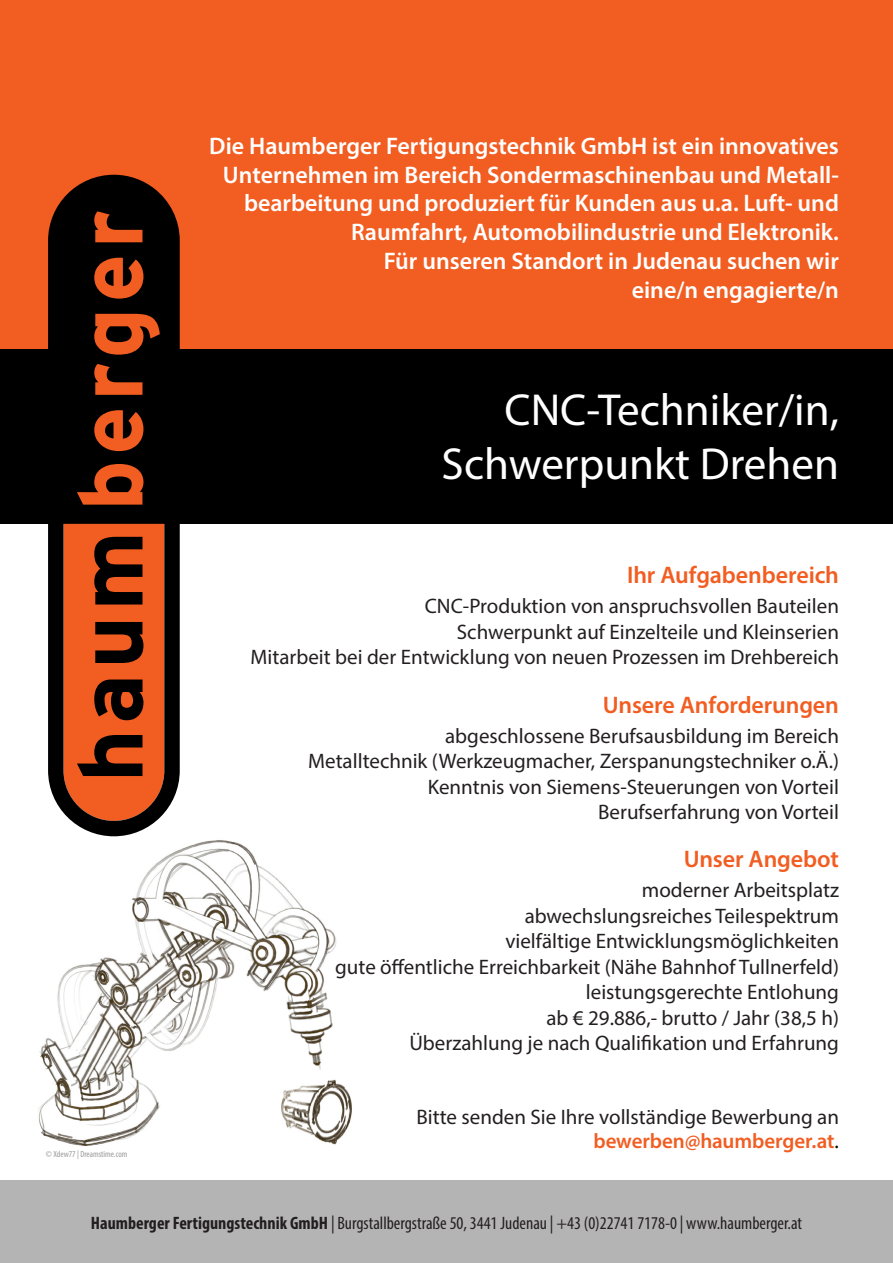
<style>
.page{position:relative;width:893px;height:1263px;background:#fff}
.page>*{position:absolute;margin:0;border:0;box-sizing:border-box;transform-origin:0 0}
.t1{font:45px/54px "Myriad Pro";color:#fff;text-align:right}
.t2{font:600 24px/28.8px "Myriad Pro";color:#fff;text-align:right}
.t3{font:600 24px "Myriad Pro";letter-spacing:-.005em;color:#f25d21}
.t4{font:21px/25.5px "Myriad Pro";color:#231f20;text-align:right}
.t5{font:condensed 18px "Myriad Pro";color:#231f20}
.t6{font:condensed 9px "Myriad Pro";color:#9a9b9b}
.s1{font-weight:600;color:#f25d21}
.s2{color:#000}
.s3{font-weight:700}
</style>
<div class="page">
<img style="left:38px;top:836px;width:314px;height:310px">
<div style="left:0;top:0;width:893px;height:349px;background:#f25d21"></div>
<div style="left:0;top:349px;width:893px;height:174px;background:#000"></div>
<svg style="left:48px;top:175px;width:132px;height:661px;fill:#000"></svg>
<svg style="left:105px;top:270px;width:9px;height:16px"></svg>
<div style="left:0;top:1180px;width:893px;height:83px;background:#b5b4b4"></div>
<p class="t2" style="left:209px;top:131px;width:631px">Die Haumberger Fertigungstechnik GmbH ist ein innovatives Unternehmen im Bereich Sondermaschinenbau und Metall&shy;bearbeitung und produziert für Kunden aus u.a. Luft- und Raumfahrt, Automobilindustrie und Elektronik.<br>Für unseren Standort in Judenau suchen wir<br>eine/n engagierte/n</p>
<h1 class="t1" style="left:442px;top:383px;width:399px">CNC-Techniker/in,<br>Schwerpunkt Drehen</h1>
<p class="t6" style="left:46px;top:1148px;width:83px">© Xdew77 | Dreamstime.com</p>
<p class="t3" style="left:627px;top:560px;width:213px">Ihr Aufgabenbereich</p>
<p class="t4" style="left:250px;top:593px;width:590px">CNC-Produktion von anspruchsvollen Bauteilen<br>Schwerpunkt auf Einzelteile und Kleinserien<br>Mitarbeit bei der Entwicklung von neuen Prozessen im Drehbereich</p>
<p class="t3" style="left:603px;top:689px;width:238px">Unsere Anforderungen</p>
<p class="t4" style="left:308px;top:722px;width:532px">abgeschlossene Berufsausbildung im Bereich<br>Metalltechnik (Werkzeugmacher, Zerspanungstechniker o.Ä.)<br>Kenntnis von Siemens-Steuerungen von Vorteil Berufserfahrung von Vorteil</p>
<p class="t3" style="left:684px;top:844px;width:157px">Unser Angebot</p>
<p class="t4" style="left:335px;top:877px;width:505px">moderner Arbeitsplatz<br>abwechslungsreiches Teilespektrum<br>vielfältige Entwicklungsmöglichkeiten<br>gute öffentliche Erreichbarkeit (Nähe Bahnhof Tullnerfeld) leistungsgerechte Entlohung<br>ab € 29.886,- brutto / Jahr (38,5 h)<br>Überzahlung je nach Qualifikation und Erfahrung</p>
<p class="t4" style="left:416px;top:1104px;width:424px;line-height:24px">Bitte senden Sie Ihre vollständige Bewerbung an <span class="s1">bewerben@haumberger.at</span><span class="s2">.</span></p>
<p class="t5" style="left:91px;top:1212px;width:713px"><span class="s3">Haumberger Fertigungstechnik GmbH</span> | Burgstallbergstraße 50, 3441 Judenau | +43 (0)22741 7178-0 | www.haumberger.at</p>
</div>
